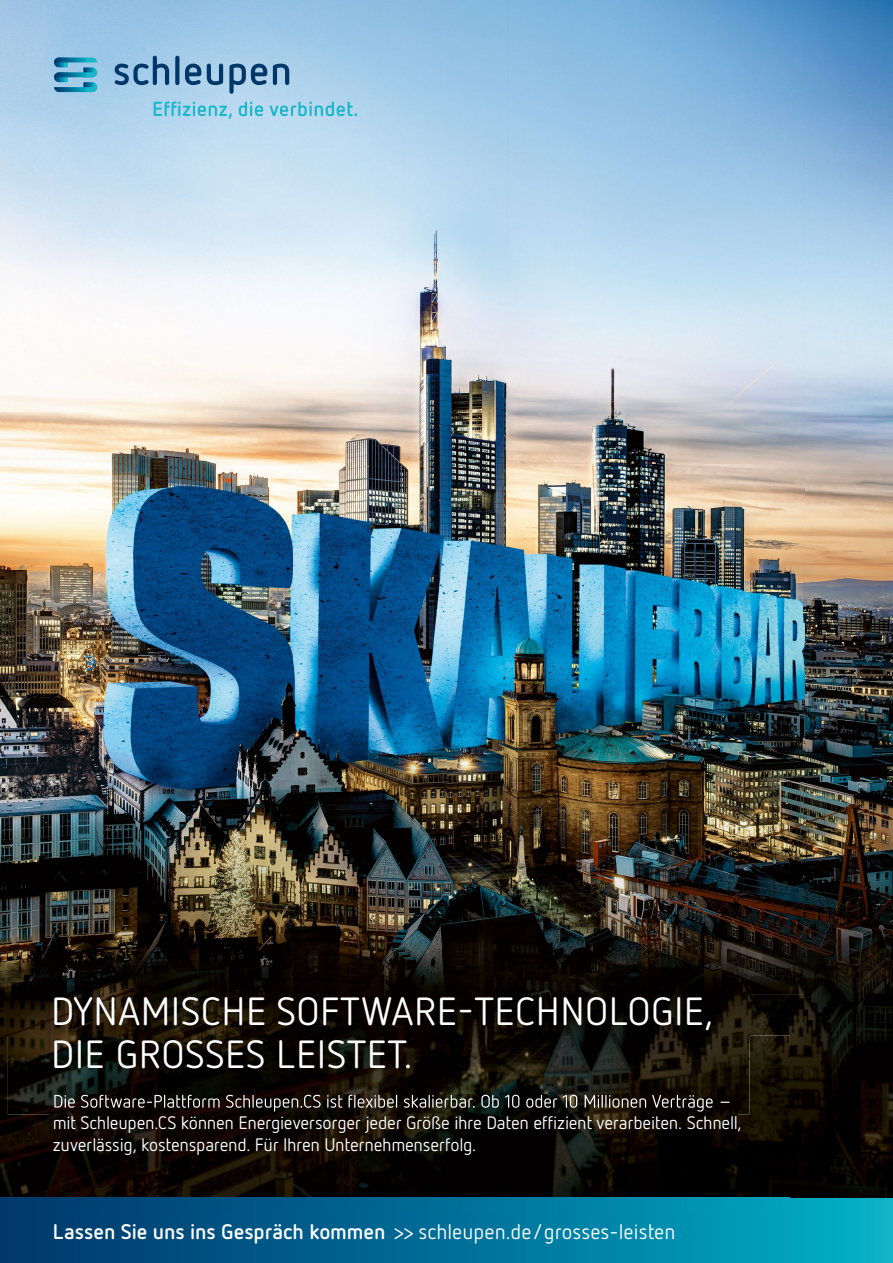
<style>
.page{position:relative;width:893px;height:1263px;background:#fff}
.page>*{position:absolute;margin:0;border:0;box-sizing:border-box;transform-origin:0 0}
.t1{font:39.3px/42.6px "Netto OT";letter-spacing:.01em;color:#fff}
.t2{font:21px "Netto OT";color:#fff}
.t3{font:18px/21.6px "Netto OT";letter-spacing:-.015em;color:#fff}
.s1{font-weight:700}
</style>
<div class="page">
<img style="left:508px;top:0;width:296px;height:147px">
<img style="left:804px;top:0;width:89px;height:1047px">
<img style="left:498px;top:147px;width:306px;height:847px">
<img style="left:0;top:286px;width:446px;height:602px">
<img style="left:446px;top:286px;width:52px;height:665px">
<img style="left:0;top:888px;width:242px;height:106px">
<img style="left:242px;top:888px;width:205px;height:63px">
<img style="left:0;top:994px;width:8px;height:41px">
<img style="left:749px;top:994px;width:55px;height:53px">
<img style="left:790px;top:1047px;width:103px;height:151px">
<img style="left:0;top:0;width:508px;height:286px">
<svg style="left:115px;top:56px;width:174px;height:38px;background:#7da7c8"></svg>
<svg style="left:154px;top:102px;width:78px;height:17px"></svg>
<svg style="left:239px;top:102px;width:24px;height:14px"></svg>
<svg style="left:270px;top:102px;width:87px;height:14px"></svg>
<svg style="left:54px;top:58px;width:43px;height:34px"></svg>
<svg style="left:0;top:1198px;width:893px;height:65px;background:#007299"></svg>
<img style="left:0;top:1035px;width:50px;height:163px">
<img style="left:737px;top:1035px;width:53px;height:163px">
<img style="left:50px;top:1114px;width:687px;height:84px">
<img style="left:0;top:1198px;width:790px;height:14px">
<img style="left:8px;top:951px;width:741px;height:163px">
<img style="left:54px;top:1095px;width:678px;height:16px">
<h1 class="t1" style="left:51px;top:989px;width:664px">DYNAMISCHE SOFTWARE-TECHNOLOGIE,<br>DIE GROSSES LEISTET.</h1>
<p class="t3" style="left:53px;top:1112px;width:690px">mit Schleupen.CS können Energieversorger jeder Größe ihre Daten effizient verarbeiten. Schnell, zuverlässig, kostensparend. Für Ihren Unternehmenserfolg.</p>
<p class="t2" style="left:53px;top:1218px;width:624px"><span class="s1">Lassen Sie uns ins Gespräch kommen</span> &gt;&gt; schleupen.de/grosses-leisten</p>
</div>
